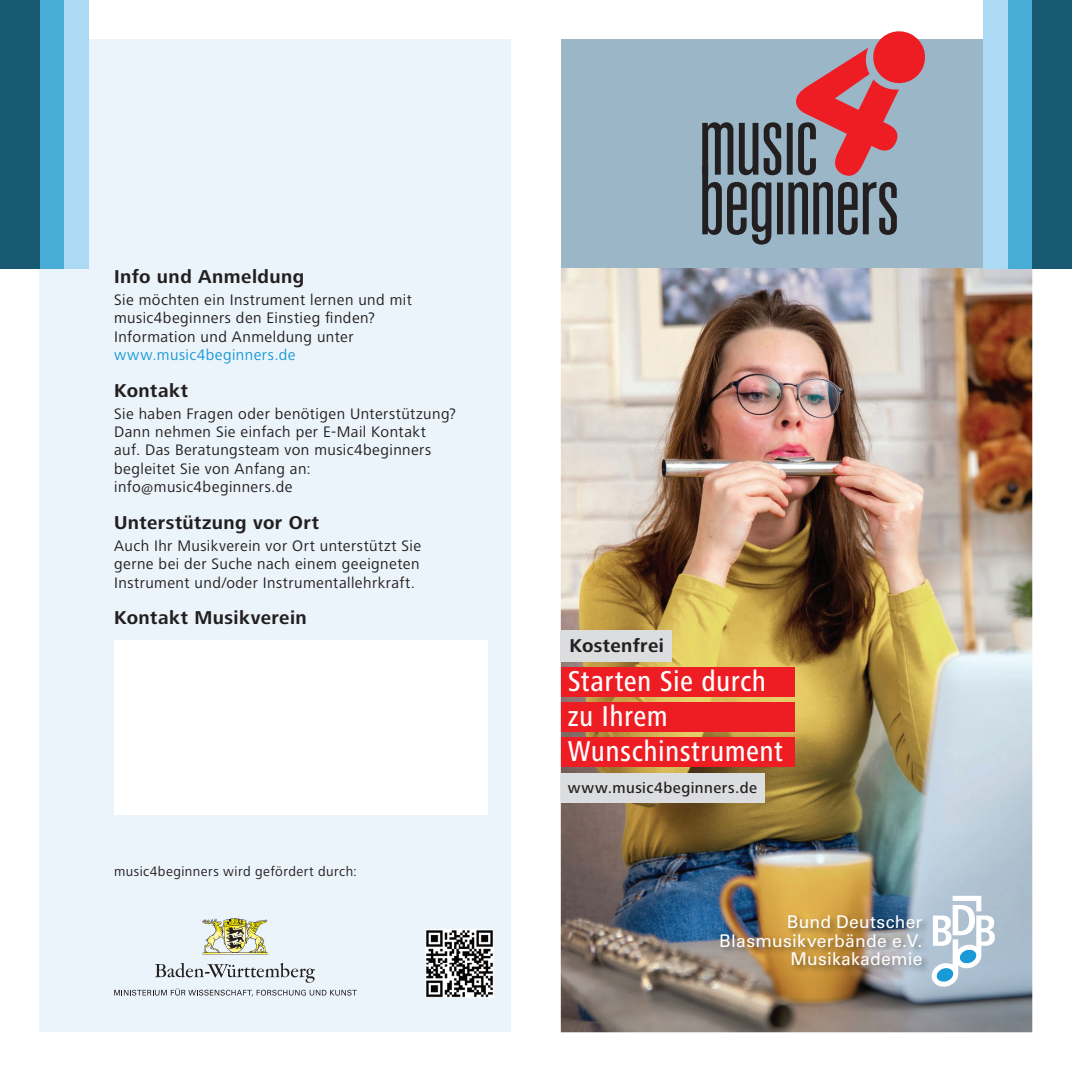
<style>
.page{position:relative;width:1072px;height:1072px;background:#fff}
.page>*{position:absolute;margin:0;border:0;box-sizing:border-box;transform-origin:0 0}
.t1{font:500 condensed 29.75px/35px "Frutiger Next LT";letter-spacing:.015em;color:#fff}
.t2{font:700 19.25px "Frutiger Next LT";letter-spacing:.02em;color:#231f20}
.t3{font:17.5px/18.4px "Univers LT Std";letter-spacing:.015em;color:#fff;text-align:right}
.t4{font:15.75px/18.4px "Frutiger Next LT";letter-spacing:.03em;color:#231f20}
.t5{font:15.75px "Frutiger Next LT";letter-spacing:.03em;color:#1999d6}
.t6{font:500 15.75px "Frutiger Next LT";letter-spacing:.03em;color:#231f20}
.t7{font:14px "Frutiger Next LT";letter-spacing:.03em;color:#231f20}
</style>
<div class="page">
<div style="left:40px;top:40px;width:471px;height:992px;background:#ebf4fa"></div>
<div style="left:0;top:0;width:40px;height:268px;background:#195a73"></div>
<div style="left:40px;top:0;width:24px;height:268px;background:#49acd7"></div>
<div style="left:64px;top:0;width:25px;height:268px;background:#acdaf4"></div>
<img style="left:203px;top:918px;width:65px;height:36px">
<svg style="left:155px;top:963px;width:160px;height:19px"></svg>
<svg style="left:114px;top:988px;width:243px;height:8px"></svg>
<img style="left:425px;top:929px;width:68px;height:68px">
<div style="left:114px;top:640px;width:373px;height:175px;background:#fff"></div>
<img style="left:561px;top:268px;width:471px;height:764px">
<div style="left:561px;top:40px;width:471px;height:228px;background:#9ab6c7"></div>
<div style="left:1032px;top:0;width:39px;height:268px;background:#195a73"></div>
<div style="left:1007px;top:0;width:25px;height:268px;background:#49acd7"></div>
<div style="left:982px;top:0;width:25px;height:268px;background:#acdaf4"></div>
<svg style="left:931px;top:895px;width:63px;height:91px"></svg>
<img style="left:718px;top:913px;width:213px;height:61px">
<svg style="left:702px;top:31px;width:223px;height:213px"></svg>
<div style="left:561px;top:630px;width:111px;height:32px;background:#dcdddf"></div>
<div style="left:561px;top:772px;width:203px;height:30px;background:#dcdddf"></div>
<div style="left:561px;top:667px;width:233px;height:29px;background:#ee1d23"></div>
<div style="left:561px;top:702px;width:233px;height:29px;background:#ee1d23"></div>
<div style="left:561px;top:737px;width:233px;height:29px;background:#ee1d23"></div>
<p class="t2" style="left:114px;top:266px;width:192px">Info und Anmeldung</p>
<p class="t4" style="left:114px;top:290px;width:299px">Sie möchten ein Instrument lernen und mit music4beginners den Einstieg finden?<br>Information und Anmeldung unter</p>
<p class="t5" style="left:114px;top:346px;width:183px">www.music4beginners.de</p>
<p class="t2" style="left:114px;top:379px;width:75px">Kontakt</p>
<p class="t4" style="left:114px;top:404px;width:343px">Sie haben Fragen oder benötigen Unterstützung?<br>Dann nehmen Sie einfach per E-Mail Kontakt auf. Das Beratungsteam von music4beginners begleitet Sie von Anfang an: info@music4beginners.de</p>
<p class="t2" style="left:114px;top:511px;width:206px">Unterstützung vor Ort</p>
<p class="t4" style="left:114px;top:536px;width:308px;text-align:justify">Auch Ihr Musikverein vor Ort unterstützt Sie gerne bei der Suche nach einem geeigneten Instrument und/oder Instrumentallehrkraft.</p>
<p class="t2" style="left:114px;top:607px;width:194px">Kontakt Musikverein</p>
<p class="t7" style="left:114px;top:864px;width:244px">music4beginners wird gefördert durch:</p>
<p class="t2" style="left:569px;top:635px;width:96px">Kostenfrei</p>
<h1 class="t1" style="left:568px;top:664px;width:217px">Starten Sie durch zu Ihrem<br>Wunschinstrument</h1>
<p class="t6" style="left:568px;top:778px;width:191px">www.music4beginners.de</p>
<p class="t3" style="left:719px;top:912px;width:205px">Bund Deutscher<br>Blasmusikverbände e.V.<br>Musikakademie</p>
</div>
